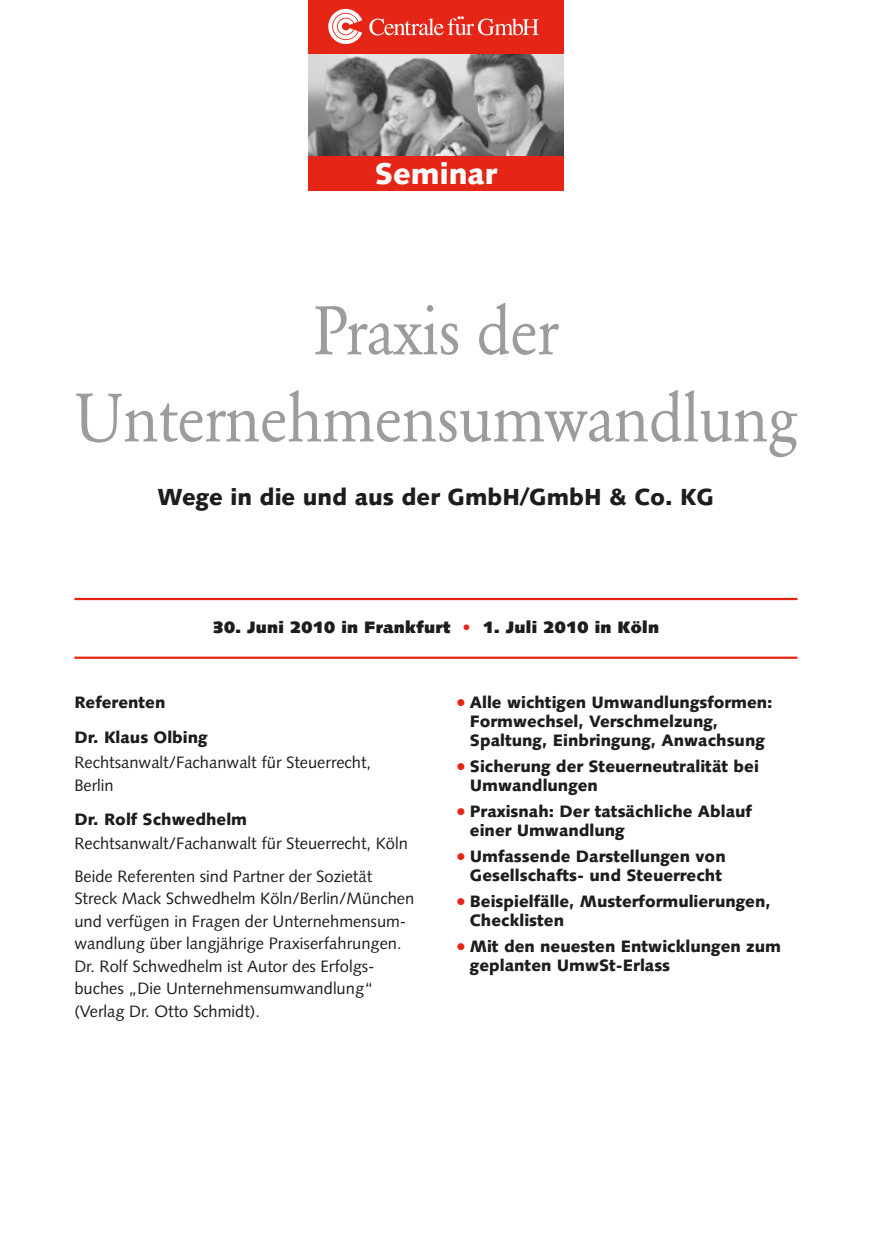
<style>
.page{position:relative;width:872px;height:1234px;background:#fff}
.page>*{position:absolute;margin:0;border:0;box-sizing:border-box;transform-origin:0 0}
.t1{font:67.5px/87px "Garamond BQ";letter-spacing:-.015em;color:#9d9c9c;text-align:center;scale:.95 1}
.t2{font:900 30px "Syntax";color:#fff}
.t3{font:24.9px "Times";color:#fff}
.t4{font:900 23.25px "Syntax";color:#1d1d1b}
.t5{font:900 16.5px/18.8px "Syntax";color:#1d1d1b}
.t6{font:16.5px/22.5px "Syntax";color:#1d1d1b}
.t7{font:900 16.5px "Syntax";letter-spacing:.02em;color:#1d1d1b}
.s1{color:#e52617}
</style>
<div class="page">
<hr style="left:74px;top:597px;width:723px;height:3px;background:#e52617">
<hr style="left:74px;top:656px;width:723px;height:2px;background:#e52617">
<img style="left:308px;top:54px;width:255px;height:103px">
<div style="left:308px;top:0;width:255px;height:54px;background:#e52617"></div>
<div style="left:308px;top:157px;width:255px;height:34px;background:#e52617"></div>
<svg style="left:328px;top:8px;width:211px;height:36px"></svg>
<h3 class="t3" style="left:456px;top:8px;width:11px">··</h3>
<h2 class="t2" style="left:375px;top:161px;width:124px">Seminar</h2>
<h1 class="t1" style="left:74px;top:292px;width:762px">Praxis der<br>Unternehmensumwandlung</h1>
<h3 class="t4" style="left:157px;top:487px;width:558px">Wege in die und aus der GmbH/GmbH &amp; Co. KG</h3>
<p class="t7" style="left:213px;top:620px;width:448px">30. Juni 2010 in Frankfurt <span class="s1">•</span> 1. Juli 2010 in Köln</p>
<p class="t5" style="left:74px;top:686px;width:135px;line-height:35.2px">Referenten<br>Dr. Klaus Olbing</p>
<p class="t6" style="left:74px;top:752px;width:298px">Rechtsanwalt/Fachanwalt für Steuerrecht,<br>Berlin</p>
<p class="t5" style="left:74px;top:811px;width:174px">Dr. Rolf Schwedhelm</p>
<p class="t6" style="left:74px;top:829px;width:335px;line-height:32.1px">Rechtsanwalt/Fachanwalt für Steuerrecht, Köln<br>Beide Referenten sind Partner der Sozietät</p>
<p class="t6" style="left:74px;top:888px;width:341px">Streck Mack Schwedhelm Köln/Berlin/München und verfügen in Fragen der Unternehmensum&shy;wandlung über langjährige Praxiserfahrungen.<br>Dr. Rolf Schwedhelm ist Autor des Erfolgs&shy;buches „Die Unternehmensumwandlung“ (Verlag Dr. Otto Schmidt).</p>
<p class="t5" style="left:470px;top:694px;width:304px;text-indent:-13px"><span class="s1">●</span> Alle wichtigen Umwandlungsformen:<br>Formwechsel, Verschmelzung,<br>Spaltung, Einbringung, Anwachsung</p>
<p class="t5" style="left:470px;top:758px;width:290px;text-indent:-13px"><span class="s1">●</span> Sicherung der Steuerneutralität bei<br>Umwandlungen</p>
<p class="t5" style="left:470px;top:803px;width:283px;text-indent:-13px"><span class="s1">●</span> Praxisnah: Der tatsächliche Ablauf einer Umwandlung</p>
<p class="t5" style="left:457px;top:848px;width:270px;text-align:center"><span class="s1">●</span> Umfassende Darstellungen von<br>Gesellschafts- und Steuerrecht</p>
<p class="t5" style="left:470px;top:893px;width:302px;text-indent:-13px"><span class="s1">●</span> Beispielfälle, Musterformulierungen,<br>Checklisten</p>
<p class="t5" style="left:470px;top:938px;width:313px;text-indent:-13px"><span class="s1">●</span> Mit den neuesten Entwicklungen zum geplanten UmwSt-Erlass</p>
</div>
